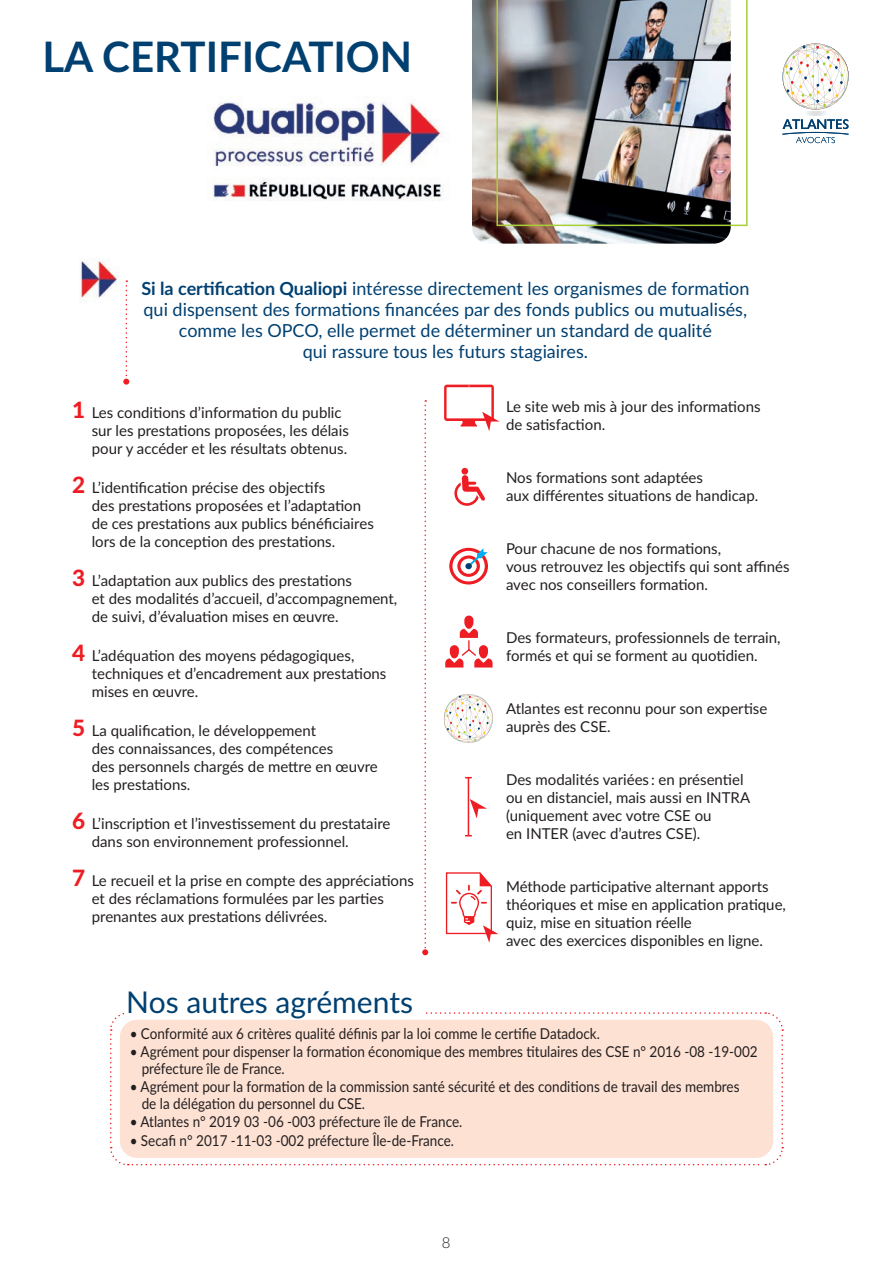
<style>
.page{position:relative;width:893px;height:1263px;background:#fff}
.page>*{position:absolute;margin:0;border:0;box-sizing:border-box;transform-origin:0 0}
.t1{font:700 42px "Lato";color:#004071}
.t2{font:30px "Lato";color:#004071}
.t3{font:18px/21px "Lato";color:#004071;text-align:center}
.t4{font:15px/18px "Lato";color:#231f20}
.t5{font:15px/16.5px "Lato";color:#231f20;scale:.9 1}
.t6{font:300 15px "Lato";color:#231f20}
.s1{font-weight:700}
.s2{font-weight:800;font-size:22.5px;color:#ee1d23}
</style>
<div class="page">
<img style="left:782px;top:43px;width:67px;height:100px">
<img style="left:80px;top:260px;width:38px;height:42px">
<img style="left:472px;top:0;width:259px;height:244px">
<img style="left:496px;top:0;width:252px;height:226px">
<img style="left:213px;top:99px;width:231px;height:102px">
<svg style="left:123px;top:280px;width:6px;height:105px"></svg>
<svg style="left:422px;top:400px;width:6px;height:555px"></svg>
<svg style="left:110px;top:1012px;width:674px;height:154px"></svg>
<div style="left:126px;top:989px;width:299px;height:59px;background:#fff"></div>
<div style="left:120px;top:1020px;width:653px;height:138px;background:#fde1d3;border-radius:17px"></div>
<svg style="left:449px;top:548px;width:39px;height:36px"></svg>
<div style="left:465px;top:563px;width:7px;height:6px;background:#004071;border-radius:50%"></div>
<svg style="left:445px;top:615px;width:48px;height:52px"></svg>
<svg style="left:454px;top:468px;width:31px;height:38px"></svg>
<svg style="left:444px;top:694px;width:49px;height:49px"></svg>
<svg style="left:444px;top:385px;width:55px;height:46px"></svg>
<svg style="left:445px;top:872px;width:53px;height:71px"></svg>
<hr style="left:468px;top:778px;width:1px;height:58px;background:#ee1d23">
<svg style="left:470px;top:799px;width:17px;height:19px"></svg>
<p class="t1" style="left:43px;top:26px;width:371px">LA CERTIFICATION</p>
<p class="t3" style="left:141px;top:277px;width:609px"><span class="s1">Si la certification Qualiopi</span> intéresse directement les organismes de formation qui dispensent des formations financées par des fonds publics ou mutualisés, comme les OPCO, elle permet de déterminer un standard de qualité<br>qui rassure tous les futurs stagiaires.</p>
<p class="t4" style="left:92px;top:403px;width:259px;text-indent:-20px"><span class="s2">1</span> Les conditions d’information du public sur les prestations proposées, les délais pour y accéder et les résultats obtenus.</p>
<p class="t4" style="left:92px;top:478px;width:284px;text-indent:-20px"><span class="s2">2</span> L’identification précise des objectifs<br>des prestations proposées et l’adaptation de ces prestations aux publics bénéficiaires lors de la conception des prestations.</p>
<p class="t4" style="left:92px;top:571px;width:307px;text-indent:-20px"><span class="s2">3</span> L’adaptation aux publics des prestations<br>et des modalités d’accueil, d’accompagnement, de suivi, d’évaluation mises en œuvre.</p>
<p class="t4" style="left:92px;top:646px;width:296px;text-indent:-20px"><span class="s2">4</span> L’adéquation des moyens pédagogiques, techniques et d’encadrement aux prestations mises en œuvre.</p>
<p class="t4" style="left:92px;top:721px;width:288px;text-indent:-20px"><span class="s2">5</span> La qualification, le développement<br>des connaissances, des compétences<br>des personnels chargés de mettre en œuvre les prestations.</p>
<p class="t4" style="left:92px;top:814px;width:300px;text-indent:-20px"><span class="s2">6</span> L’inscription et l’investissement du prestataire dans son environnement professionnel.</p>
<p class="t4" style="left:92px;top:871px;width:324px;text-indent:-20px"><span class="s2">7</span> Le recueil et la prise en compte des appréciations et des réclamations formulées par les parties prenantes aux prestations délivrées.</p>
<p class="t4" style="left:506px;top:397px;width:256px">Le site web mis à jour des informations de satisfaction.</p>
<p class="t4" style="left:506px;top:468px;width:254px">Nos formations sont adaptées<br>aux différentes situations de handicap.</p>
<p class="t4" style="left:506px;top:539px;width:285px">Pour chacune de nos formations,<br>vous retrouvez les objectifs qui sont affinés avec nos conseillers formation.</p>
<p class="t4" style="left:506px;top:628px;width:276px">Des formateurs, professionnels de terrain, formés et qui se forment au quotidien.</p>
<p class="t4" style="left:506px;top:699px;width:263px">Atlantes est reconnu pour son expertise auprès des CSE.</p>
<p class="t4" style="left:506px;top:770px;width:246px">Des modalités variées : en présentiel ou en distanciel, mais aussi en INTRA (uniquement avec votre CSE ou<br>en INTER (avec d’autres CSE).</p>
<p class="t4" style="left:506px;top:877px;width:281px">Méthode participative alternant apports théoriques et mise en application pratique, quiz, mise en situation réelle<br>avec des exercices disponibles en ligne.</p>
<p class="t2" style="left:126px;top:980px;width:288px">Nos autres agréments</p>
<p class="t5" style="left:130px;top:1024px;width:524px">• Conformité aux 6 critères qualité définis par la loi comme le certifie Datadock.</p>
<p class="t5" style="left:142px;top:1043px;width:686px;text-indent:-12px">• Agrément pour dispenser la formation économique des membres titulaires des CSE n° 2016 -08 -19-002 préfecture île de France.</p>
<p class="t5" style="left:142px;top:1078px;width:666px;text-indent:-12px">• Agrément pour la formation de la commission santé sécurité et des conditions de travail des membres de la délégation du personnel du CSE.</p>
<p class="t5" style="left:130px;top:1113px;width:371px">• Atlantes n° 2019 03 -06 -003 préfecture île de France.</p>
<p class="t5" style="left:130px;top:1132px;width:362px">• Secafi n° 2017 -11-03 -002 préfecture Île-de-France.</p>
<p class="t6" style="left:442px;top:1232px;width:10px">8</p>
</div>
